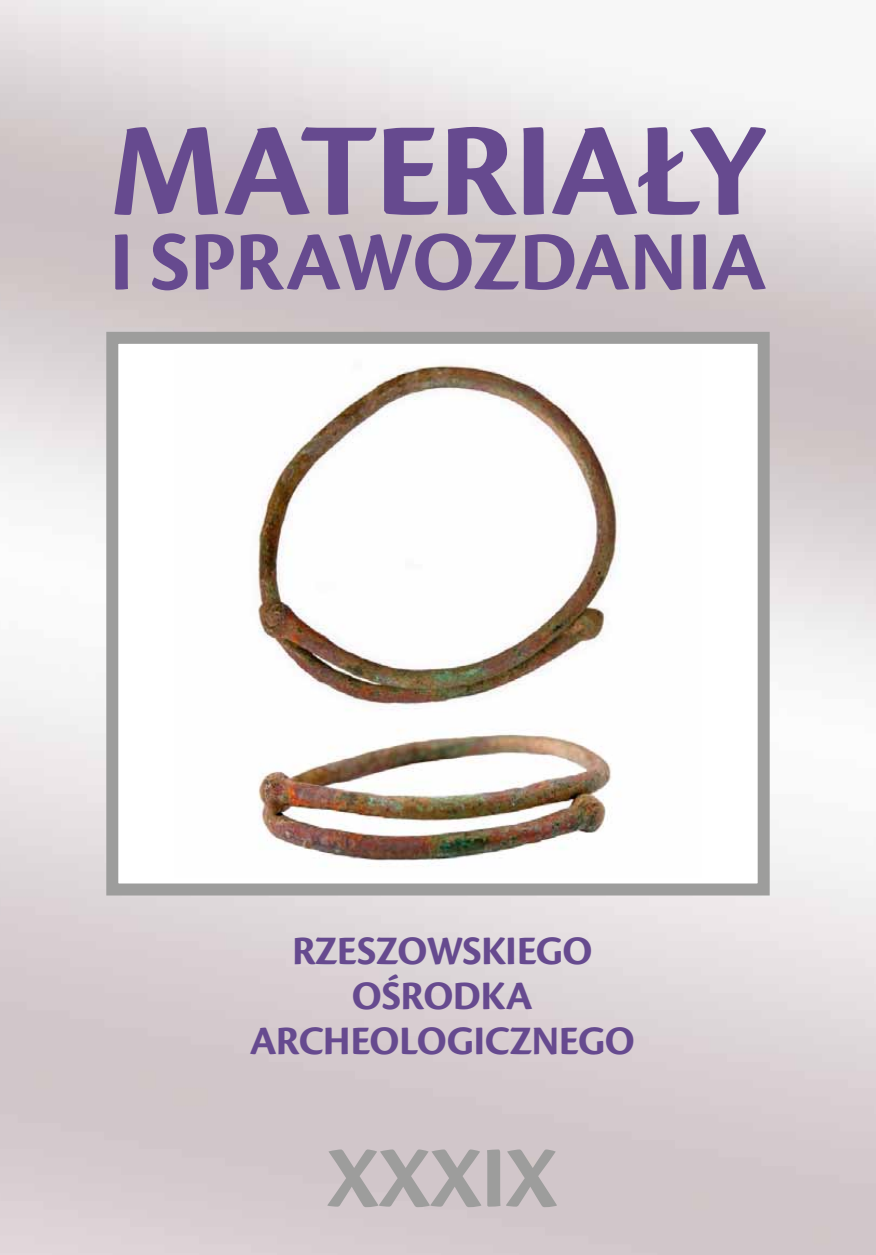
<style>
.page{position:relative;width:876px;height:1255px;background:#fff}
.page>*{position:absolute;margin:0;border:0;box-sizing:border-box;transform-origin:0 0}
.t1{font:700 138px "Cronos Pro";letter-spacing:-.02em;color:#664a8f}
.t2{font:700 90px "Cronos Pro";color:#9d9d9c}
.t3{font:700 87px "Cronos Pro";letter-spacing:-.01em;color:#664a8f}
.t4{font:700 42px/45px "Cronos Pro";letter-spacing:-.015em;color:#664a8f;text-align:center}
</style>
<div class="page">
<div style="left:106px;top:332px;width:664px;height:563px;background:#fff;border:12px solid #9d9d9c"></div>
<img style="left:257px;top:364px;width:364px;height:503px">
<h1 class="t1" style="left:109px;top:92px;width:659px">MATERIAŁY</h1>
<h3 class="t3" style="left:109px;top:212px;width:659px">I SPRAWOZDANIA</h3>
<p class="t4" style="left:250px;top:929px;width:386px">RZESZOWSKIEGO<br>OŚRODKA<br>ARCHEOLOGICZNEGO</p>
<h2 class="t2" style="left:327px;top:1126px;width:233px">XXXIX</h2>
</div>
